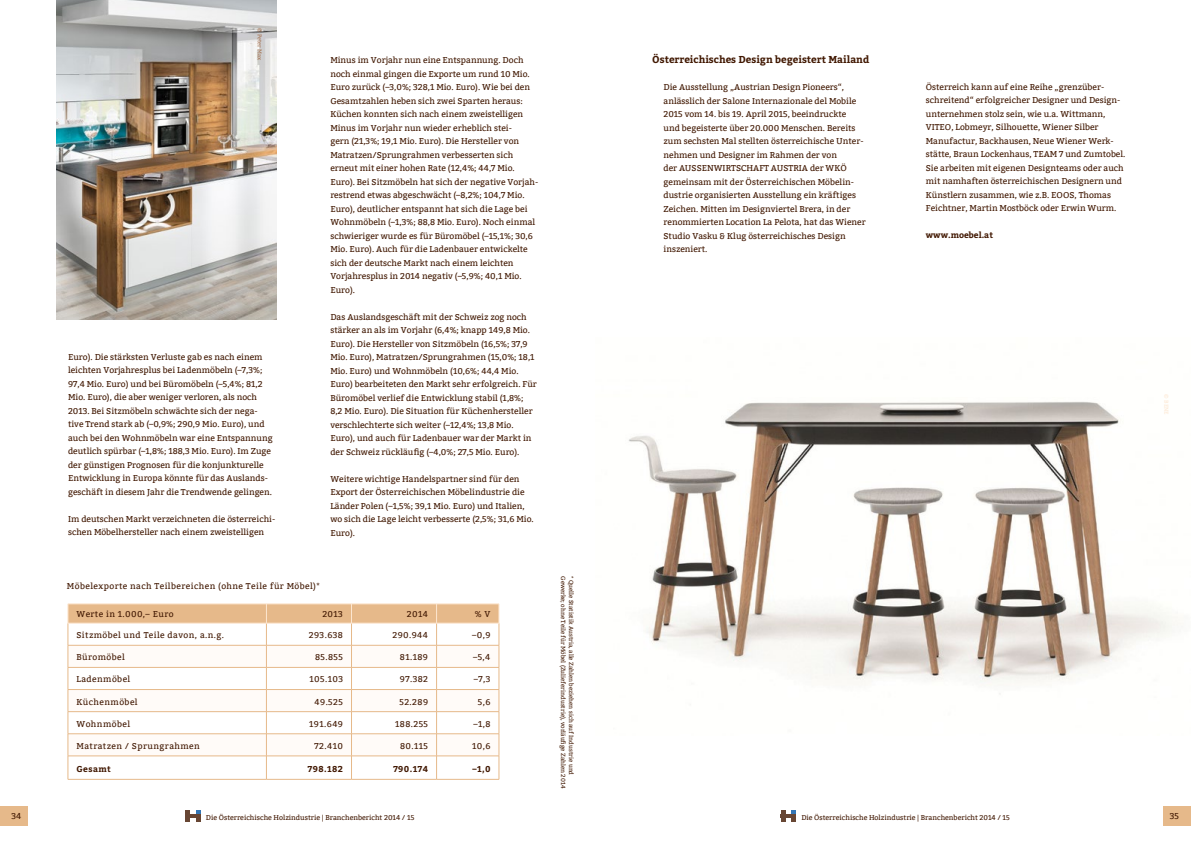
<style>
.page{position:relative;width:1191px;height:842px;background:#fff}
.page>*{position:absolute;margin:0;border:0;box-sizing:border-box;transform-origin:0 0}
.t1{font:700 10px "Bitter";color:#411802}
.t2{font:8.5px/13.5px "Bitter";color:#411802}
.t3{font:8.5px "Bitter";letter-spacing:.05em;color:#411802}
.t4{font:700 8.5px "Bitter";letter-spacing:.05em;color:#411802}
.t5{font:700 8.5px "Bitter";color:#411802}
.t6{font:7px "Bitter";color:#411802}
.t7{font:6px "Bitter";color:#411802}
.t8{font:5.5px "Bitter";color:#a67453}
.t9{font:5.5px "Bitter";color:#fde7d1}
</style>
<div class="page">
<div style="left:0;top:806px;width:28px;height:20px;background:#e6b98a"></div>
<div style="left:1162px;top:806px;width:29px;height:20px;background:#e6b98a"></div>
<svg style="left:781px;top:811px;width:15px;height:11px"></svg>
<hr style="left:185px;top:815px;width:15px;height:3px;background:#411802">
<svg style="left:185px;top:811px;width:5px;height:11px"></svg>
<svg style="left:196px;top:811px;width:4px;height:11px"></svg>
<hr style="left:68px;top:779px;width:198px;height:1px;background:#e6b98a">
<hr style="left:266px;top:779px;width:85px;height:1px;background:#e6b98a">
<hr style="left:351px;top:779px;width:85px;height:1px;background:#e6b98a">
<hr style="left:436px;top:779px;width:63px;height:1px;background:#e6b98a">
<svg style="left:68px;top:604px;width:432px;height:175px"></svg>
<hr style="left:68px;top:623px;width:198px;height:1px;background:#fde7d1">
<hr style="left:266px;top:623px;width:85px;height:1px;background:#fde7d1">
<hr style="left:351px;top:623px;width:85px;height:1px;background:#fde7d1">
<hr style="left:436px;top:623px;width:63px;height:1px;background:#fde7d1">
<img style="left:57px;top:0;width:219px;height:320px">
<img style="left:628px;top:401px;width:553px;height:293px">
<p class="t8" style="left:263px;top:28px;width:33px;rotate:90deg">© Peter Max</p>
<p class="t2" style="left:68px;top:350px;width:206px">Euro). Die stärksten Verluste gab es nach einem leichten Vorjahresplus bei Ladenmöbeln (–7,3%; 97,4 Mio. Euro) und bei Büromöbeln (–5,4%; 81,2<br>Mio. Euro), die aber weniger verloren, als noch 2013. Bei Sitzmöbeln schwächte sich der nega&shy;tive Trend stark ab (–0,9%; 290,9 Mio. Euro), und auch bei den Wohnmöbeln war eine Entspannung deutlich spürbar (–1,8%; 188,3 Mio. Euro). Im Zuge der günstigen Prognosen für die konjunkturelle Entwicklung in Europa könnte für das Auslands&shy;geschäft in diesem Jahr die Trendwende gelingen.</p>
<p class="t2" style="left:68px;top:512px;width:209px">Im deutschen Markt verzeichneten die österreichi&shy;schen Möbelhersteller nach einem zweistelligen</p>
<p class="t2" style="left:330px;top:53px;width:209px">Minus im Vorjahr nun eine Entspannung. Doch noch einmal gingen die Exporte um rund 10 Mio.<br>Euro zurück (–3,0%; 328,1 Mio. Euro). Wie bei den Gesamtzahlen heben sich zwei Sparten heraus:<br>Küchen konnten sich nach einem zweistelligen Minus im Vorjahr nun wieder erheblich stei-<br>gern (21,3%; 19,1 Mio. Euro). Die Hersteller von Matratzen/Sprungrahmen verbesserten sich erneut mit einer hohen Rate (12,4%; 44,7 Mio.<br>Euro). Bei Sitzmöbeln hat sich der negative Vorjah&shy;restrend etwas abgeschwächt (–8,2%; 104,7 Mio.<br>Euro), deutlicher entspannt hat sich die Lage bei Wohnmöbeln (–1,3%; 88,8 Mio. Euro). Noch einmal schwieriger wurde es für Büromöbel (–15,1%; 30,6<br>Mio. Euro). Auch für die Ladenbauer entwickelte sich der deutsche Markt nach einem leichten Vorjahresplus in 2014 negativ (–5,9%; 40,1 Mio.<br>Euro).</p>
<p class="t2" style="left:330px;top:310px;width:208px">Das Auslandsgeschäft mit der Schweiz zog noch stärker an als im Vorjahr (6,4%; knapp 149,8 Mio.<br>Euro). Die Hersteller von Sitzmöbeln (16,5%; 37,9<br>Mio. Euro), Matratzen/Sprungrahmen (15,0%; 18,1<br>Mio. Euro) und Wohnmöbeln (10,6%; 44,4 Mio.<br>Euro) bearbeiteten den Markt sehr erfolgreich. Für Büromöbel verlief die Entwicklung stabil (1,8%; 8,2 Mio. Euro). Die Situation für Küchenhersteller verschlechterte sich weiter (–12,4%; 13,8 Mio.<br>Euro), und auch für Ladenbauer war der Markt in der Schweiz rückläufig (–4,0%; 27,5 Mio. Euro).</p>
<p class="t2" style="left:330px;top:472px;width:205px">Weitere wichtige Handelspartner sind für den Export der Österreichischen Möbelindustrie die Länder Polen (–1,5%; 39,1 Mio. Euro) und Italien, wo sich die Lage leicht verbesserte (2,5%; 31,6 Mio.<br>Euro).</p>
<p class="t3" style="left:67px;top:581px;width:254px">Möbelexporte nach Teilbereichen (ohne Teile für Möbel)*</p>
<p class="t3" style="left:76px;top:609px;width:99px">Werte in 1.000,– Euro</p>
<p class="t2" style="left:322px;top:608px;width:22px">2013</p>
<p class="t2" style="left:407px;top:608px;width:23px">2014</p>
<p class="t2" style="left:475px;top:608px;width:17px">% V</p>
<p class="t3" style="left:76px;top:630px;width:149px">Sitzmöbel und Teile davon, a.n.g.</p>
<p class="t2" style="left:309px;top:629px;width:36px">293.638</p>
<p class="t2" style="left:392px;top:629px;width:37px">290.944</p>
<p class="t2" style="left:472px;top:629px;width:20px">–0,9</p>
<p class="t3" style="left:76px;top:652px;width:50px">Büromöbel</p>
<p class="t2" style="left:315px;top:651px;width:29px">85.855</p>
<p class="t2" style="left:400px;top:651px;width:30px">81.189</p>
<p class="t2" style="left:473px;top:651px;width:19px">–5,4</p>
<p class="t3" style="left:76px;top:674px;width:55px">Ladenmöbel</p>
<p class="t2" style="left:309px;top:673px;width:35px">105.103</p>
<p class="t2" style="left:400px;top:673px;width:30px">97.382</p>
<p class="t2" style="left:474px;top:673px;width:18px">–7,3</p>
<p class="t3" style="left:76px;top:697px;width:63px">Küchenmöbel</p>
<p class="t2" style="left:314px;top:695px;width:30px">49.525</p>
<p class="t2" style="left:399px;top:695px;width:30px">52.289</p>
<p class="t2" style="left:478px;top:695px;width:14px">5,6</p>
<p class="t3" style="left:76px;top:719px;width:55px">Wohnmöbel</p>
<p class="t2" style="left:309px;top:717px;width:35px">191.649</p>
<p class="t2" style="left:395px;top:717px;width:34px">188.255</p>
<p class="t2" style="left:473px;top:717px;width:19px">–1,8</p>
<p class="t3" style="left:76px;top:741px;width:125px">Matratzen / Sprungrahmen</p>
<p class="t2" style="left:314px;top:739px;width:30px">72.410</p>
<p class="t2" style="left:400px;top:739px;width:30px">80.115</p>
<p class="t2" style="left:472px;top:739px;width:20px">10,6</p>
<p class="t4" style="left:76px;top:764px;width:36px">Gesamt</p>
<p class="t4" style="left:308px;top:764px;width:37px">798.182</p>
<p class="t4" style="left:393px;top:764px;width:36px">790.174</p>
<p class="t4" style="left:472px;top:764px;width:20px">–1,0</p>
<p class="t7" style="left:567px;top:576px;width:214px;rotate:90deg">Gewerke; ohne Teile für Möbel (Zulieferindustrie), vorläufige Zahlen 2014</p>
<p class="t7" style="left:575px;top:576px;width:201px;rotate:90deg">* Quelle Statistik Austria, alle Zahlen beziehen sich auf Industrie und</p>
<p class="t1" style="left:652px;top:53px;width:218px">Österreichisches Design begeistert Mailand</p>
<p class="t2" style="left:663px;top:80px;width:204px">Die Ausstellung „Austrian Design Pioneers“, anlässlich der Salone Internazionale del Mobile 2015 vom 14. bis 19. April 2015, beeindruckte<br>und begeisterte über 20.000 Menschen. Bereits zum sechsten Mal stellten österreichische Unter&shy;nehmen und Designer im Rahmen der von<br>der AUSSENWIRTSCHAFT AUSTRIA der WKÖ gemeinsam mit der Österreichischen Möbelin&shy;dustrie organisierten Ausstellung ein kräftiges Zeichen. Mitten im Designviertel Brera, in der renommierten Location La Pelota, hat das Wiener Studio Vasku &amp; Klug österreichisches Design inszeniert.</p>
<p class="t2" style="left:926px;top:80px;width:201px">Österreich kann auf eine Reihe „grenzüber&shy;schreitend“ erfolgreicher Designer und Design&shy;unternehmen stolz sein, wie u.a. Wittmann, VITEO, Lobmeyr, Silhouette, Wiener Silber Manufactur, Backhausen, Neue Wiener Werk&shy;stätte, Braun Lockenhaus, TEAM 7 und Zumtobel.<br>Sie arbeiten mit eigenen Designteams oder auch mit namhaften österreichischen Designern und Künstlern zusammen, wie z.B. EOOS, Thomas Feichtner, Martin Mostböck oder Erwin Wurm.</p>
<p class="t5" style="left:926px;top:230px;width:69px">www.moebel.at</p>
<p class="t9" style="left:1169px;top:394px;width:22px;rotate:90deg">© BENE</p>
<p class="t2" style="left:11px;top:809px;width:11px">34</p>
<p class="t6" style="left:206px;top:813px;width:210px">Die Österreichische Holzindustrie | Branchenbericht 2014 / 15</p>
<p class="t6" style="left:801px;top:813px;width:210px">Die Österreichische Holzindustrie | Branchenbericht 2014 / 15</p>
<p class="t2" style="left:1169px;top:809px;width:11px">35</p>
</div>
